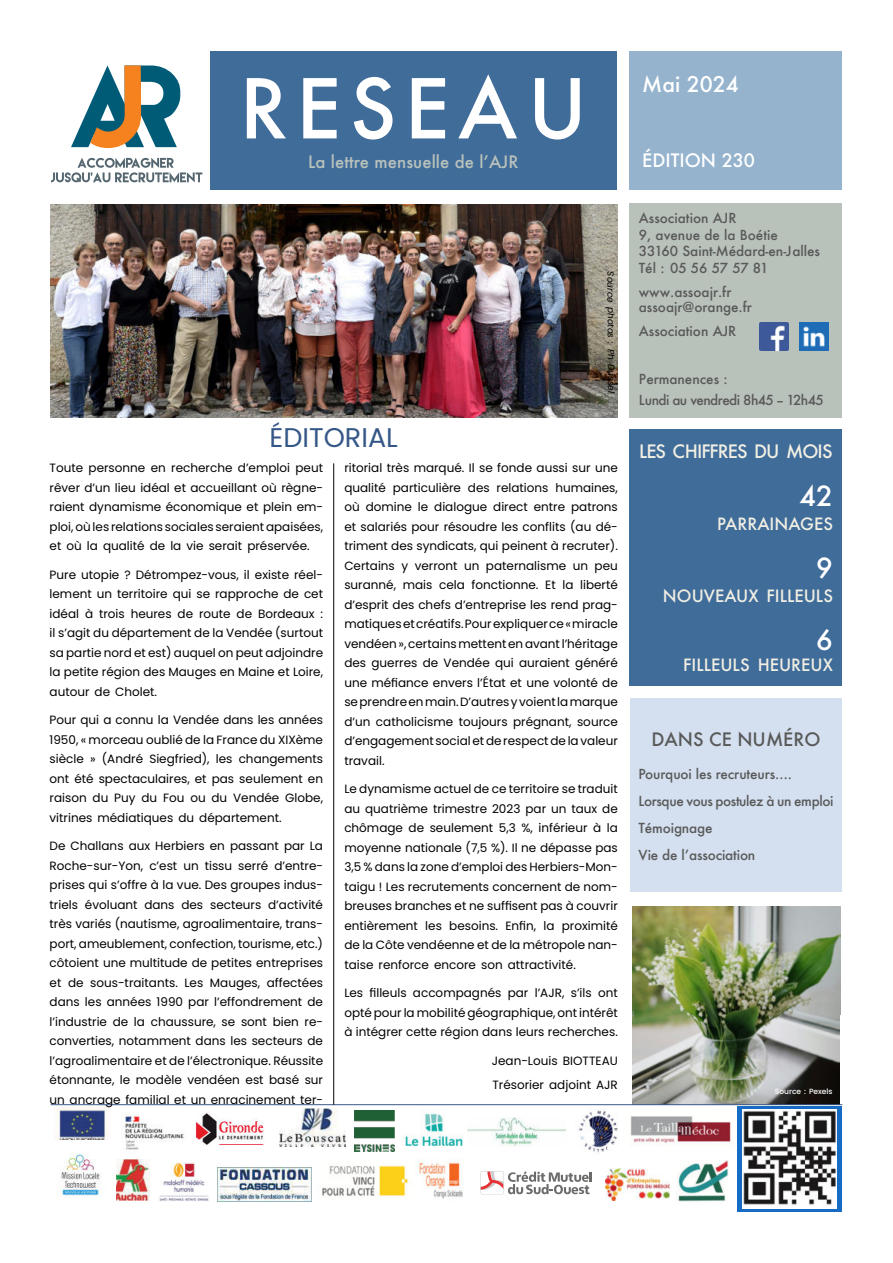
<style>
.page{position:relative;width:893px;height:1263px;background:#fff}
.page>*{position:absolute;margin:0;border:0;box-sizing:border-box;transform-origin:0 0}
.t1{font:500 80.1px "Futura";letter-spacing:.105em;color:#fff}
.t2{font:27px "Poppins";color:#355787}
.t3{font:500 27px "Futura";color:#fff}
.t4{font:500 21px "Futura";color:#fff}
.t5{font:500 18px "Futura";letter-spacing:-.05em;color:#f1efe3}
.t6{font:500 18px "Futura";color:#595959}
.t7{font:500 18px "Futura";color:#fff}
.t8{font:500 16.65px "Futura";letter-spacing:.005em;color:#b9c1bb}
.t9{font:500 16.5px "Futura";color:#f1efe3}
.t10{font:500 13.5px/16.5px "Futura";letter-spacing:-.005em;color:#595959}
.t11{font:500 13.5px/20.7px "Futura";letter-spacing:-.035em;color:#595959}
.t12{font:12px/19.5px "Poppins";color:#000;text-align:justify}
.t13{font:italic 9px "Poppins";letter-spacing:-.01em;color:#000}
.t14{font:500 7.5px "Poppins";color:#fff}
</style>
<div class="page">
<img style="left:632px;top:907px;width:208px;height:197px">
<img style="left:578px;top:1108px;width:40px;height:45px">
<img style="left:54px;top:1107px;width:55px;height:33px">
<img style="left:279px;top:1108px;width:66px;height:38px">
<img style="left:402px;top:1113px;width:61px;height:34px">
<img style="left:630px;top:1116px;width:101px;height:28px">
<div style="left:630px;top:203px;width:212px;height:214px;background:#b9c1bb"></div>
<img style="left:354px;top:1111px;width:41px;height:40px">
<img style="left:217px;top:1168px;width:94px;height:33px">
<img style="left:116px;top:1159px;width:33px;height:41px">
<img style="left:677px;top:1160px;width:51px;height:41px">
<img style="left:322px;top:1165px;width:90px;height:32px">
<img style="left:468px;top:1118px;width:98px;height:28px">
<img style="left:418px;top:1159px;width:45px;height:40px">
<img style="left:195px;top:1113px;width:70px;height:33px">
<img style="left:123px;top:1112px;width:61px;height:38px">
<img style="left:159px;top:1162px;width:50px;height:39px">
<svg style="left:71px;top:65px;width:109px;height:83px"></svg>
<svg style="left:51px;top:158px;width:151px;height:24px"></svg>
<div style="left:629px;top:51px;width:213px;height:139px;background:#95b3cd"></div>
<div style="left:210px;top:51px;width:407px;height:139px;background:#406c9a"></div>
<div style="left:630px;top:429px;width:212px;height:256px;background:#406c9a"></div>
<div style="left:630px;top:698px;width:212px;height:194px;background:#d4dfef"></div>
<hr style="left:51px;top:1104px;width:791px;height:1px;background:#3b5887">
<img style="left:61px;top:1153px;width:40px;height:45px">
<img style="left:606px;top:1168px;width:64px;height:32px">
<svg style="left:480px;top:1171px;width:112px;height:23px"></svg>
<img style="left:760px;top:322px;width:28px;height:29px">
<img style="left:800px;top:322px;width:28px;height:29px">
<div style="left:737px;top:1106px;width:105px;height:106px;background:#166bc5"></div>
<img style="left:742px;top:1110px;width:95px;height:98px">
<hr style="left:333px;top:463px;width:1px;height:642px;background:#000">
<img style="left:51px;top:204px;width:567px;height:213px">
<h1 class="t1" style="left:240px;top:54px;width:349px">RESEAU</h1>
<h3 class="t8" style="left:308px;top:151px;width:212px">La lettre mensuelle de lʼAJR</h3>
<h2 class="t2" style="left:270px;top:422px;width:130px">ÉDITORIAL</h2>
<p class="t13" style="left:616px;top:271px;width:123px;rotate:90deg">Source photos : Ph Dussel</p>
<p class="t12" style="left:50px;top:458px;width:275px">Toute personne en recherche d’emploi peut rêver d’un lieu idéal et accueillant où règne&shy;raient dynamisme économique et plein em&shy;ploi, où les relations sociales seraient apaisées, et où la qualité de la vie serait préservée.</p>
<p class="t12" style="left:50px;top:565px;width:275px">Pure utopie ? Détrompez-vous, il existe réel&shy;lement un territoire qui se rapproche de cet idéal à trois heures de route de Bordeaux : il s’agit du département de la Vendée (surtout sa partie nord et est) auquel on peut adjoindre la petite région des Mauges en Maine et Loire, autour de Cholet.</p>
<p class="t12" style="left:50px;top:710px;width:275px">Pour qui a connu la Vendée dans les années 1950, « morceau oublié de la France du XIXème siècle » (André Siegfried), les changements ont été spectaculaires, et pas seulement en raison du Puy du Fou ou du Vendée Globe, vitrines médiatiques du département.</p>
<p class="t12" style="left:50px;top:836px;width:275px">De Challans aux Herbiers en passant par La Roche-sur-Yon, c’est un tissu serré d’entre&shy;prises qui s’offre à la vue. Des groupes indus&shy;triels évoluant dans des secteurs d’activité très variés (nautisme, agroalimentaire, trans&shy;port, ameublement, confection, tourisme, etc.) côtoient une multitude de petites entreprises et de sous-traitants. Les Mauges, affectées dans les années 1990 par l’effondrement de l’industrie de la chaussure, se sont bien re&shy;converties, notamment dans les secteurs de l’agroalimentaire et de l’électronique. Réussite étonnante, le modèle vendéen est basé sur un ancrage familial et un enracinement ter-</p>
<p class="t12" style="left:344px;top:458px;width:275px">ritorial très marqué. Il se fonde aussi sur une qualité particulière des relations humaines, où domine le dialogue direct entre patrons et salariés pour résoudre les conflits (au dé&shy;triment des syndicats, qui peinent à recruter).<br>Certains y verront un paternalisme un peu suranné, mais cela fonctionne. Et la liberté d’esprit des chefs d’entreprise les rend prag&shy;matiques et créatifs. Pour expliquer ce «miracle vendéen », certains mettent en avant l’héritage des guerres de Vendée qui auraient généré une méfiance envers l’État et une volonté de se prendre en main. D’autres y voient la marque d’un catholicisme toujours prégnant, source d’engagement social et de respect de la valeur travail.</p>
<p class="t12" style="left:344px;top:779px;width:275px">Le dynamisme actuel de ce territoire se traduit au quatrième trimestre 2023 par un taux de chômage de seulement 5,3 %, inférieur à la moyenne nationale (7,5 %). Il ne dépasse pas 3,5 % dans la zone d’emploi des Herbiers-Mon&shy;taigu ! Les recrutements concernent de nom&shy;breuses branches et ne suffisent pas à couvrir entièrement les besoins. Enfin, la proximité de la Côte vendéenne et de la métropole nan&shy;taise renforce encore son attractivité.</p>
<p class="t12" style="left:344px;top:983px;width:275px">Les filleuls accompagnés par l’AJR, s’ils ont opté pour la mobilité géographique, ont intérêt à intégrer cette région dans leurs recherches.</p>
<p class="t12" style="left:492px;top:1049px;width:128px;line-height:24px">Jean-Louis BIOTTEAU<br>Trésorier adjoint AJR</p>
<h3 class="t4" style="left:642px;top:69px;width:98px">Mai 2024</h3>
<h3 class="t7" style="left:642px;top:147px;width:114px">ÉDITION 230</h3>
<p class="t10" style="left:639px;top:210px;width:183px">Association AJR<br>9, avenue de la Boétie<br>33160 Saint-Médard-en-Jalles<br>Tél : 05 56 57 57 81</p>
<p class="t10" style="left:639px;top:284px;width:115px;line-height:15px">www.assoajr.fr assoajr@orange.fr</p>
<p class="t10" style="left:639px;top:322px;width:99px">Association AJR</p>
<p class="t11" style="left:639px;top:368px;width:187px">Permanences :<br>Lundi au vendredi 8h45 – 12h45</p>
<h3 class="t5" style="left:639px;top:439px;width:195px">LES CHIFFRES DU MOIS</h3>
<h2 class="t3" style="left:800px;top:478px;width:35px">42</h2>
<h3 class="t9" style="left:717px;top:513px;width:117px">PARRAINAGES</h3>
<h2 class="t3" style="left:816px;top:550px;width:18px">9</h2>
<h3 class="t9" style="left:663px;top:585px;width:172px">NOUVEAUX FILLEULS</h3>
<h2 class="t3" style="left:816px;top:622px;width:18px">6</h2>
<h3 class="t9" style="left:683px;top:654px;width:151px">FILLEULS HEUREUX</h3>
<h3 class="t6" style="left:651px;top:727px;width:171px">DANS CE NUMÉRO</h3>
<p class="t10" style="left:639px;top:760px;width:196px;line-height:27px">Pourquoi les recruteurs….<br>Lorsque vous postulez à un emploi<br>Témoignage<br>Vie de lʼassociation</p>
<p class="t14" style="left:775px;top:1087px;width:59px">Source : Pexels</p>
</div>
